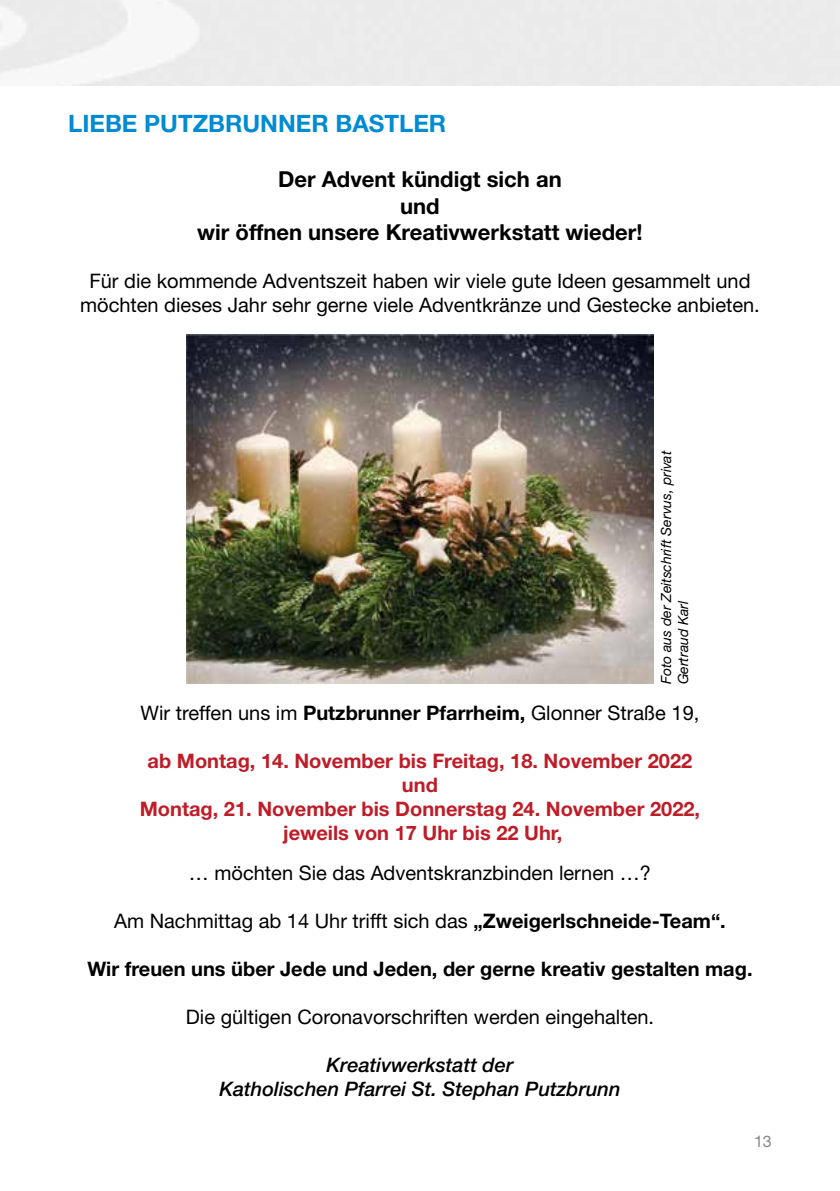
<style>
.page{position:relative;width:840px;height:1191px;background:#fff}
.page>*{position:absolute;margin:0;border:0;box-sizing:border-box;transform-origin:0 0}
.t1{font:700 24px "Helvetica Neue LT";color:#008bd2}
.t2{font:700 22px/26.4px "Helvetica Neue LT";color:#000;text-align:center}
.t3{font:20px/24px "Helvetica Neue LT";color:#000;text-align:center}
.t4{font:700 20px/24px "Helvetica Neue LT";color:#be1d28;text-align:center}
.t5{font:700 20px "Helvetica Neue LT";color:#000}
.t6{font:italic 500 20px/24px "Helvetica Neue LT";color:#000;text-align:center}
.t7{font:16px "Helvetica Neue LT";color:#878787}
.t8{font:italic 14px/16.8px "Helvetica Neue LT";color:#000}
.s1{font-weight:700}
</style>
<div class="page">
<img style="left:187px;top:334px;width:465px;height:349px">
<p class="t1" style="left:68px;top:109px;width:379px">LIEBE PUTZBRUNNER BASTLER</p>
<p class="t2" style="left:197px;top:166px;width:446px">Der Advent kündigt sich an<br>und<br>wir öffnen unsere Kreativwerkstatt wieder!</p>
<p class="t3" style="left:80px;top:269px;width:681px">Für die kommende Adventszeit haben wir viele gute Ideen gesammelt und möchten dieses Jahr sehr gerne viele Adventkränze und Gestecke anbieten.</p>
<p class="t8" style="left:657px;top:684px;width:235px;rotate:-90deg">Foto aus der Zeitschrift Servus, privat<br>Gertraud Karl</p>
<p class="t3" style="left:140px;top:701px;width:560px">Wir treffen uns im <span class="s1">Putzbrunner Pfarrheim,</span> Glonner Straße 19,</p>
<p class="t4" style="left:140px;top:749px;width:561px">ab Montag, 14. November bis Freitag, 18. November 2022 und<br>Montag, 21. November bis Donnerstag 24. November 2022, jeweils von 17 Uhr bis 22 Uhr,</p>
<p class="t3" style="left:189px;top:861px;width:463px">… möchten Sie das Adventskranzbinden lernen …?</p>
<p class="t3" style="left:114px;top:909px;width:613px">Am Nachmittag ab 14 Uhr trifft sich das <span class="s1">„Zweigerlschneide-Team“.</span></p>
<p class="t5" style="left:87px;top:957px;width:666px">Wir freuen uns über Jede und Jeden, der gerne kreativ gestalten mag.</p>
<p class="t3" style="left:186px;top:1005px;width:469px">Die gültigen Coronavorschriften werden eingehalten.</p>
<p class="t6" style="left:219px;top:1053px;width:402px">Kreativwerkstatt der<br>Katholischen Pfarrei St. Stephan Putzbrunn</p>
<p class="t7" style="left:753px;top:1131px;width:19px">13</p>
</div>
